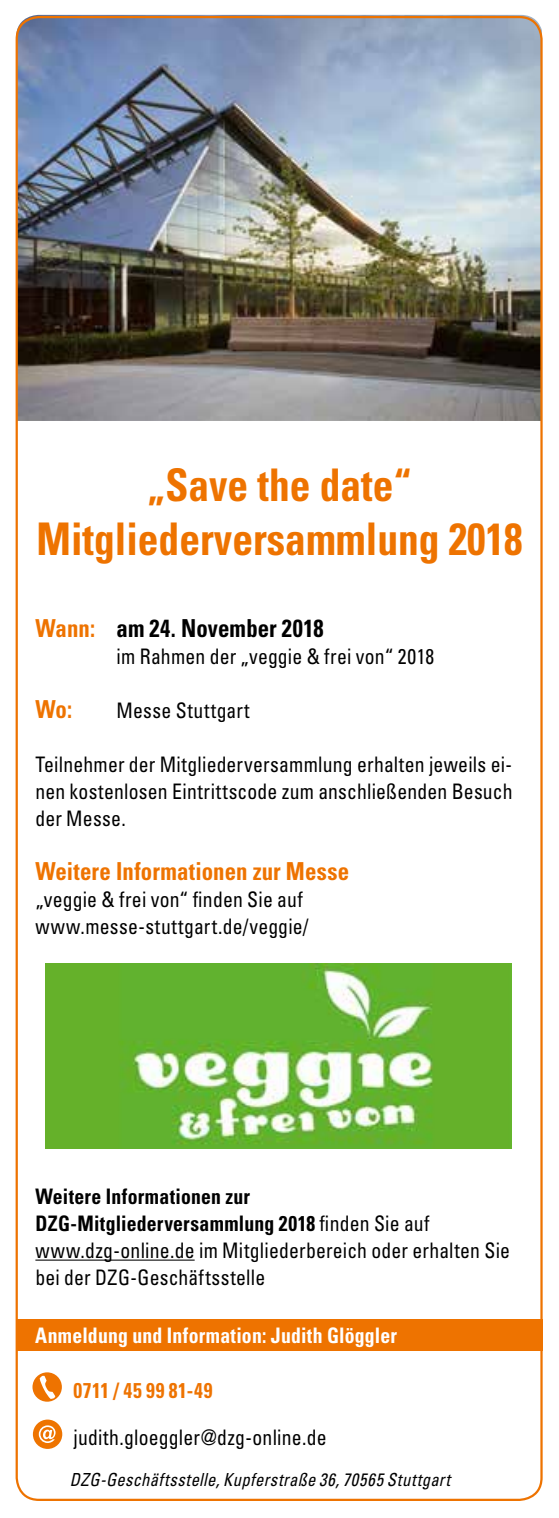
<style>
.page{position:relative;width:559px;height:1518px;background:#fff}
.page>*{position:absolute;margin:0;border:0;box-sizing:border-box;transform-origin:0 0}
.t1{font:700 condensed 45px/54px "Univers LT";color:#ee7300;text-align:center;scale:.92 1}
.t2{font:700 condensed 24.75px "Univers LT";letter-spacing:.01em;color:#ee7300;scale:.92 1}
.t3{font:700 condensed 24.75px "Univers LT";letter-spacing:.005em;color:#000;scale:.92 1}
.t4{font:condensed 21.38px/27px "Univers LT";letter-spacing:.01em;color:#000;scale:.92 1}
.t5{font:700 condensed 21.38px "Univers LT";letter-spacing:.01em;color:#fff;scale:.92 1}
.t6{font:700 condensed 21.38px "Univers LT";letter-spacing:.035em;color:#ee7300;scale:.92 1}
.t7{font:italic condensed 18px "Univers LT";color:#000;scale:.92 1}
.s1{color:#ee7300}
.s2{font-weight:700}
</style>
<div class="page">
<img style="left:16px;top:15px;width:525px;height:406px">
<div style="left:17px;top:1319px;width:524px;height:32px;background:#ee7300"></div>
<hr style="left:35px;top:1260px;width:159px;height:1px;background:#000">
<svg style="left:32px;top:1372px;width:30px;height:30px"></svg>
<svg style="left:40px;top:1376px;width:15px;height:23px"></svg>
<div style="left:33px;top:1420px;width:29px;height:29px;background:#ee7400;border-radius:50%"></div>
<svg style="left:39px;top:1425px;width:16px;height:18px"></svg>
<img style="left:45px;top:963px;width:466px;height:186px">
<h1 class="t1" style="left:36px;top:458px;width:529px">„Save the date“<br>Mitgliederversammlung 2018</h1>
<p class="t3" style="left:35px;top:613px;width:314px"><span class="s1">Wann:</span> am 24. November 2018</p>
<p class="t4" style="left:116px;top:643px;width:346px">im Rahmen der „veggie &amp; frei von“ 2018</p>
<p class="t2" style="left:35px;top:694px;width:41px">Wo:</p>
<p class="t4" style="left:116px;top:697px;width:146px">Messe Stuttgart</p>
<p class="t4" style="left:35px;top:751px;width:519px;text-align:justify">Teilnehmer der Mitgliederversammlung erhalten jeweils ei&shy;nen kostenlosen Eintrittscode zum anschließenden Besuch der Messe.</p>
<p class="t2" style="left:35px;top:856px;width:342px">Weitere Informationen zur Messe</p>
<p class="t4" style="left:35px;top:886px;width:298px">„veggie &amp; frei von“ finden Sie auf www.messe-stuttgart.de/veggie/</p>
<p class="t4" style="left:35px;top:1183px;width:517px"><span class="s2">Weitere Informationen zur<br>DZG-Mitgliederversammlung 2018</span> finden Sie auf www.dzg-online.de im Mitgliederbereich oder erhalten Sie bei der DZG-Geschäftsstelle</p>
<p class="t5" style="left:35px;top:1322px;width:394px">Anmeldung und Information: Judith Glöggler</p>
<p class="t6" style="left:73px;top:1378px;width:153px">0711 / 45 99 81-49</p>
<p class="t4" style="left:73px;top:1423px;width:276px">judith.gloeggler@dzg-online.de</p>
<p class="t7" style="left:70px;top:1469px;width:419px">DZG-Geschäftsstelle,Kupferstraße36,70565Stuttgart</p>
</div>
